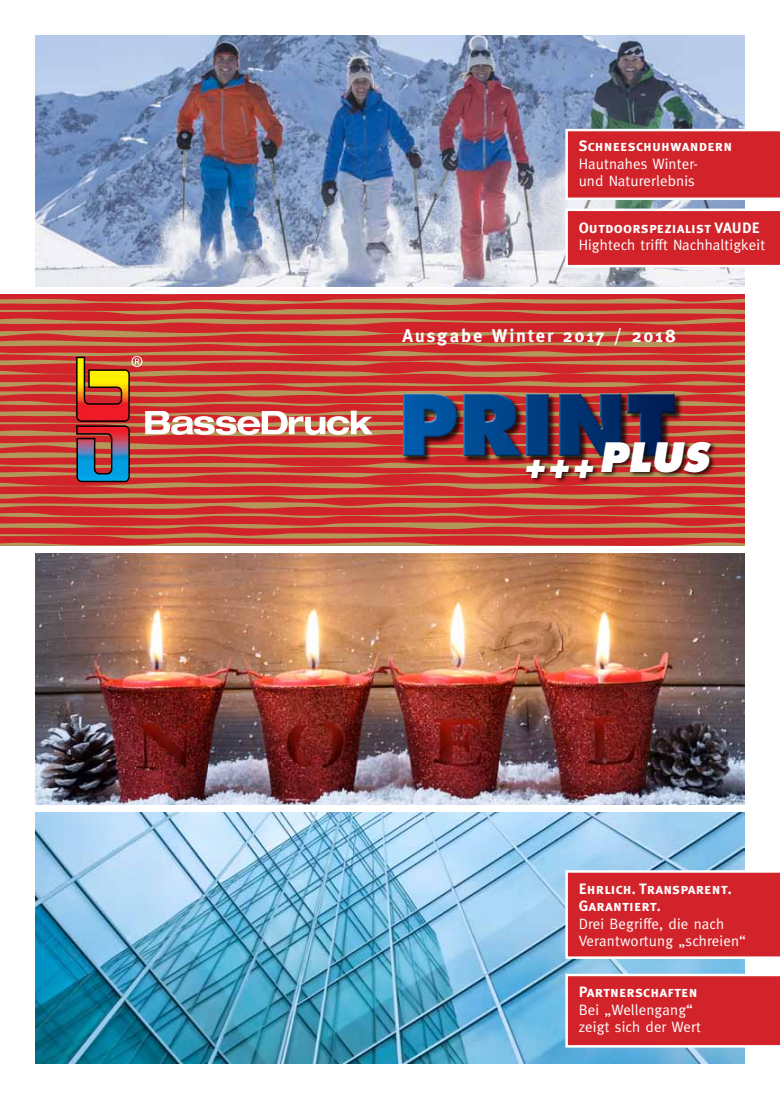
<style>
.page{position:relative;width:780px;height:1099px;background:#fff}
.page>*{position:absolute;margin:0;border:0;box-sizing:border-box;transform-origin:0 0}
.t1{font:italic 800 39.38px "Futura";color:#fff}
.t2{font:700 18.38px "Meta Plus";letter-spacing:.105em;color:#fff}
.t3{font:15px/17.5px "Meta";letter-spacing:.01em;color:#fff}
.t4{font:15px/17.5px "Meta Plus Bold Caps";letter-spacing:.01em;color:#fff}
</style>
<div class="page">
<img style="left:35px;top:812px;width:709px;height:251px">
<img style="left:35px;top:553px;width:709px;height:251px">
<svg style="left:0;top:294px;width:744px;height:252px;background:#b9493f"></svg>
<div style="left:600px;top:441px;width:117px;height:37px;background:#000;opacity:.75"></div>
<div style="left:525px;top:458px;width:74px;height:26px;background:#000;opacity:.75"></div>
<img style="left:35px;top:35px;width:709px;height:252px">
<svg style="left:564px;top:207px;width:216px;height:62px;background:#d54248"></svg>
<svg style="left:564px;top:127px;width:216px;height:74px;background:#d23a41"></svg>
<svg style="left:564px;top:972px;width:216px;height:76px;background:#d13840"></svg>
<svg style="left:564px;top:869px;width:216px;height:91px;background:#d1353d"></svg>
<p class="t4" style="left:578px;top:137px;width:155px">Schneeschuhwandern</p>
<p class="t3" style="left:578px;top:154px;width:121px">Hautnahes Winter&shy;und Naturerlebnis</p>
<p class="t4" style="left:578px;top:219px;width:182px">Outdoorspezialist VAUDE</p>
<p class="t3" style="left:578px;top:236px;width:188px">Hightech trifft Nachhaltigkeit</p>
<p class="t2" style="left:402px;top:325px;width:275px">Ausgabe Winter 2017 / 2018</p>
<h1 class="t1" style="left:522px;top:433px;width:188px"><sub>+++</sub> PLUS</h1>
<p class="t4" style="left:578px;top:879px;width:155px">Ehrlich. Transparent.<br>Garantiert.</p>
<p class="t3" style="left:578px;top:914px;width:169px">Drei Begriffe, die nach<br>Verantwortung „schreien“</p>
<p class="t4" style="left:578px;top:983px;width:120px">Partnerschaften</p>
<p class="t3" style="left:578px;top:1000px;width:124px">Bei „Wellengang“ zeigt sich der Wert</p>
</div>
